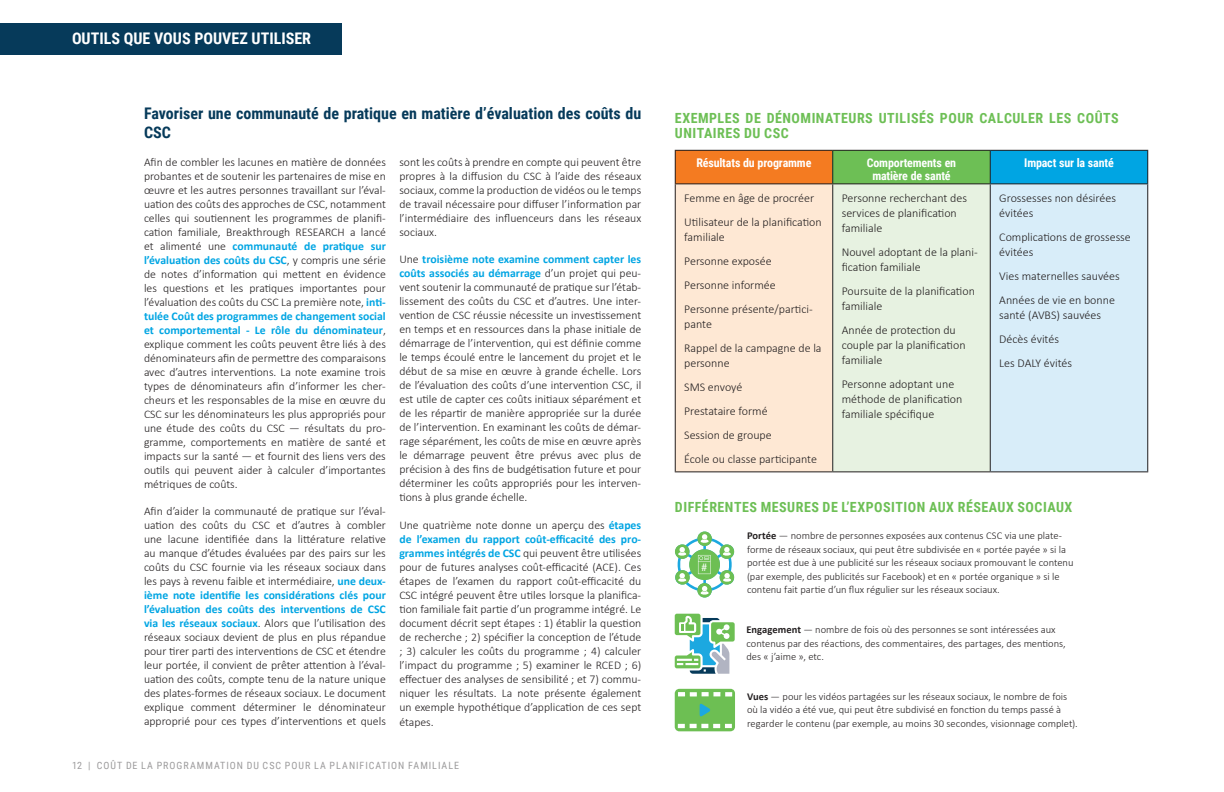
<style>
.page{position:relative;width:1224px;height:792px;background:#fff}
.page>*{position:absolute;margin:0;border:0;box-sizing:border-box;transform-origin:0 0}
.Heading_2{font:700 16px/19px "Roboto Condensed";color:#063a5a}
.RunningHeadings_Left{font:700 16px "Roboto Condensed";color:#fff}
.FigTitles{font:700 14px/15px "Roboto Condensed";letter-spacing:.035em;color:#6dbf55}
.t1{font:300 12px/15px "Calibri";color:#231f20}
.TABLE_-_COLUMN_TITLE{font:700 12px/13px "Roboto Condensed";letter-spacing:-.015em;color:#fff;text-align:center}
.t2{font:300 11.8px/14px "Calibri";color:#231f20;text-align:justify}
.t3{font:500 condensed 11.1px "Franklin Gothic";color:#fff}
.BODY_COPY{font:300 10.5px/13.5px "Calibri";color:#231f20}
.t4{font:10px "Roboto Condensed";letter-spacing:.1em;color:#9c9b9c}
.s1{font-weight:700;color:#00a5e3}
.s2{font-size:12px}
.s3{font-weight:700}
</style>
<div class="page">
<div style="left:0;top:23px;width:341px;height:31px;background:#063a5a"></div>
<div style="left:675px;top:150px;width:158px;height:34px;background:#f47b21"></div>
<div style="left:833px;top:150px;width:157px;height:34px;background:#6dbf55"></div>
<div style="left:990px;top:150px;width:158px;height:34px;background:#00a5e3"></div>
<div style="left:675px;top:184px;width:158px;height:288px;background:#fee8d4"></div>
<div style="left:833px;top:184px;width:157px;height:288px;background:#e7f2e1"></div>
<div style="left:990px;top:184px;width:158px;height:288px;background:#d8edf9"></div>
<hr style="left:675px;top:150px;width:158px;height:1px;background:#231f20">
<hr style="left:675px;top:151px;width:1px;height:32px;background:#231f20">
<hr style="left:833px;top:150px;width:157px;height:1px;background:#231f20">
<hr style="left:832px;top:151px;width:1px;height:32px;background:#231f20">
<hr style="left:990px;top:150px;width:158px;height:1px;background:#231f20">
<hr style="left:990px;top:151px;width:1px;height:32px;background:#231f20">
<hr style="left:1147px;top:151px;width:1px;height:32px;background:#231f20">
<hr style="left:675px;top:183px;width:158px;height:1px;background:#231f20">
<hr style="left:675px;top:184px;width:1px;height:287px;background:#231f20">
<hr style="left:833px;top:183px;width:157px;height:1px;background:#231f20">
<hr style="left:832px;top:184px;width:1px;height:287px;background:#231f20">
<hr style="left:990px;top:183px;width:158px;height:1px;background:#231f20">
<hr style="left:990px;top:184px;width:1px;height:287px;background:#231f20">
<hr style="left:1147px;top:184px;width:1px;height:287px;background:#231f20">
<hr style="left:675px;top:471px;width:158px;height:1px;background:#231f20">
<hr style="left:833px;top:471px;width:157px;height:1px;background:#231f20">
<hr style="left:990px;top:471px;width:158px;height:1px;background:#231f20">
<svg style="left:675px;top:614px;width:60px;height:60px"></svg>
<svg style="left:675px;top:532px;width:59px;height:65px"></svg>
<svg style="left:675px;top:689px;width:60px;height:42px;background:#7cc66d"></svg>
<p class="RunningHeadings_Left" style="left:72px;top:27px;width:241px">OUTILS QUE VOUS POUVEZ UTILISER</p>
<p class="Heading_2" style="left:144px;top:104px;width:499px">Favoriser une communauté de pratique en matière d’évaluation des coûts du<br>CSC</p>
<p class="t2" style="left:144px;top:155px;width:243px">Afin de combler les lacunes en matière de données probantes et de soutenir les partenaires de mise en œuvre et les autres personnes travaillant sur l’éval&shy;uation des coûts des approches de CSC, notamment celles qui soutiennent les programmes de planifi&shy;cation familiale, Breakthrough RESEARCH a lancé et alimenté une <span class="s1">communauté de pratique sur l’évaluation des coûts du CSC</span>, y compris une série de notes d’information qui mettent en évidence les questions et les pratiques importantes pour l’évaluation des coûts du CSC La première note, <span class="s1">inti&shy;tulée Coût des programmes de changement social et comportemental - Le rôle du dénominateur</span>, explique comment les coûts peuvent être liés à des dénominateurs afin de permettre des comparaisons avec d’autres interventions. La note examine trois types de dénominateurs afin d’informer les cher&shy;cheurs et les responsables de la mise en œuvre du CSC sur les dénominateurs les plus appropriés pour une étude des coûts du CSC — résultats du pro&shy;gramme, comportements en matière de santé et impacts sur la santé — et fournit des liens vers des outils qui peuvent aider à calculer d’importantes métriques de coûts.</p>
<p class="t2" style="left:144px;top:504px;width:243px">Afin d’aider la communauté de pratique sur l’éval&shy;uation des coûts du CSC et d’autres à combler une lacune identifiée dans la littérature relative au manque d’études évaluées par des pairs sur les coûts du CSC fournie via les réseaux sociaux dans les pays à revenu faible et intermédiaire, <span class="s1">une deux&shy;ième note identifie les considérations clés pour l’évaluation des coûts des interventions de CSC via les réseaux sociaux</span>. Alors que l’utilisation des réseaux sociaux devient de plus en plus répandue pour tirer parti des interventions de CSC et étendre leur portée, il convient de prêter attention à l’éval&shy;uation des coûts, compte tenu de la nature unique des plates-formes de réseaux sociaux. Le document explique comment déterminer le dénominateur approprié pour ces types d’interventions et quels</p>
<p class="t2" style="left:399px;top:155px;width:243px">sont les coûts à prendre en compte qui peuvent être propres à la diffusion du CSC à l’aide des réseaux sociaux, comme la production de vidéos ou le temps de travail nécessaire pour diffuser l’information par l’intermédiaire des influenceurs dans les réseaux sociaux.</p>
<p class="t2" style="left:399px;top:252px;width:243px">Une <span class="s1">troisième note examine comment capter les coûts associés au démarrage</span> d’un projet qui peu&shy;vent soutenir la communauté de pratique sur l’étab&shy;lissement des coûts du CSC et d’autres. Une inter&shy;vention de CSC réussie nécessite un investissement en temps et en ressources dans la phase initiale de démarrage de l’intervention, qui est définie comme le temps écoulé entre le lancement du projet et le début de sa mise en œuvre à grande échelle. Lors de l’évaluation des coûts d’une intervention CSC, il est utile de capter ces coûts initiaux séparément et de les répartir de manière appropriée sur la durée de l’intervention. En examinant les coûts de démar&shy;rage séparément, les coûts de mise en œuvre après le démarrage peuvent être prévus avec plus de précision à des fins de budgétisation future et pour déterminer les coûts appropriés pour les interven&shy;tions à plus grande échelle.</p>
<p class="t2" style="left:399px;top:518px;width:243px">Une quatrième note donne un aperçu des <span class="s1">étapes de l’examen du rapport coût-efficacité des pro&shy;grammes intégrés de CSC</span> qui peuvent être utilisées pour de futures analyses coût-efficacité (ACE). Ces étapes de l’examen du rapport coût-efficacité du CSC intégré peuvent être utiles lorsque la planifica&shy;tion familiale fait partie d’un programme intégré. Le document décrit sept étapes : 1) établir la question de recherche ; 2) spécifier la conception de l’étude ; 3) calculer les coûts du programme ; 4) calculer l’impact du programme ; 5) examiner le RCED ; 6) effectuer des analyses de sensibilité ; et 7) commu&shy;niquer les résultats. La note présente également un exemple hypothétique d’application de ces sept étapes<span class="s2">.</span></p>
<p class="t4" style="left:72px;top:758px;width:389px">12 | COÛT DE LA PROGRAMMATION DU CSC POUR LA PLANIFICATION FAMILIALE</p>
<p class="FigTitles" style="left:675px;top:110px;width:445px">EXEMPLES DE DÉNOMINATEURS UTILISÉS POUR CALCULER LES COÛTS<br>UNITAIRES DU CSC</p>
<p class="TABLE_-_COLUMN_TITLE" style="left:697px;top:156px;width:116px">Résultats du programme</p>
<p class="TABLE_-_COLUMN_TITLE" style="left:867px;top:156px;width:91px">Comportements en matière de santé</p>
<p class="TABLE_-_COLUMN_TITLE" style="left:1024px;top:156px;width:91px">Impact sur la santé</p>
<p class="t1" style="left:684px;top:190px;width:131px">Femme en âge de procréer</p>
<p class="t1" style="left:684px;top:214px;width:139px">Utilisateur de la planification familiale</p>
<p class="t1" style="left:684px;top:253px;width:89px">Personne exposée</p>
<p class="t1" style="left:684px;top:277px;width:93px">Personne informée</p>
<p class="t1" style="left:684px;top:301px;width:130px">Personne présente/partici&shy;pante</p>
<p class="t1" style="left:684px;top:340px;width:139px">Rappel de la campagne de la personne</p>
<p class="t1" style="left:684px;top:379px;width:60px">SMS envoyé</p>
<p class="t1" style="left:684px;top:403px;width:85px">Prestataire formé</p>
<p class="t1" style="left:684px;top:427px;width:89px">Session de groupe</p>
<p class="t1" style="left:684px;top:451px;width:134px">École ou classe participante</p>
<p class="t1" style="left:999px;top:190px;width:118px">Grossesses non désirées évitées</p>
<p class="t1" style="left:999px;top:229px;width:133px">Complications de grossesse évitées</p>
<p class="t1" style="left:999px;top:268px;width:122px">Vies maternelles sauvées</p>
<p class="t1" style="left:999px;top:292px;width:117px">Années de vie en bonne santé (AVBS) sauvées</p>
<p class="t1" style="left:999px;top:331px;width:61px">Décès évités</p>
<p class="t1" style="left:999px;top:355px;width:74px">Les DALY évités</p>
<p class="t1" style="left:842px;top:190px;width:127px">Personne recherchant des services de planification familiale</p>
<p class="t1" style="left:842px;top:244px;width:138px">Nouvel adoptant de la plani&shy;fication familiale</p>
<p class="t1" style="left:842px;top:283px;width:135px">Poursuite de la planification familiale</p>
<p class="t1" style="left:842px;top:322px;width:125px">Année de protection du couple par la planification familiale</p>
<p class="t1" style="left:842px;top:376px;width:122px">Personne adoptant une méthode de planification familiale spécifique</p>
<p class="FigTitles" style="left:675px;top:499px;width:399px">DIFFÉRENTES MESURES DE L’EXPOSITION AUX RÉSEAUX SOCIAUX</p>
<p class="t3" style="left:702px;top:560px;width:7px">#</p>
<p class="BODY_COPY" style="left:747px;top:529px;width:328px"><span class="s3">Portée</span> — nombre de personnes exposées aux contenus CSC via une plate&shy;forme de réseaux sociaux, qui peut être subdivisée en « portée payée » si la portée est due à une publicité sur les réseaux sociaux promouvant le contenu (par exemple, des publicités sur Facebook) et en « portée organique » si le contenu fait partie d’un flux régulier sur les réseaux sociaux.</p>
<p class="BODY_COPY" style="left:747px;top:623px;width:321px"><span class="s3">Engagement</span> — nombre de fois où des personnes se sont intéressées aux contenus par des réactions, des commentaires, des partages, des mentions, des « j’aime », etc.</p>
<p class="BODY_COPY" style="left:747px;top:689px;width:332px"><span class="s3">Vues</span> — pour les vidéos partagées sur les réseaux sociaux, le nombre de fois où la vidéo a été vue, qui peut être subdivisé en fonction du temps passé à regarder le contenu (par exemple, au moins 30 secondes, visionnage complet).</p>
</div>
